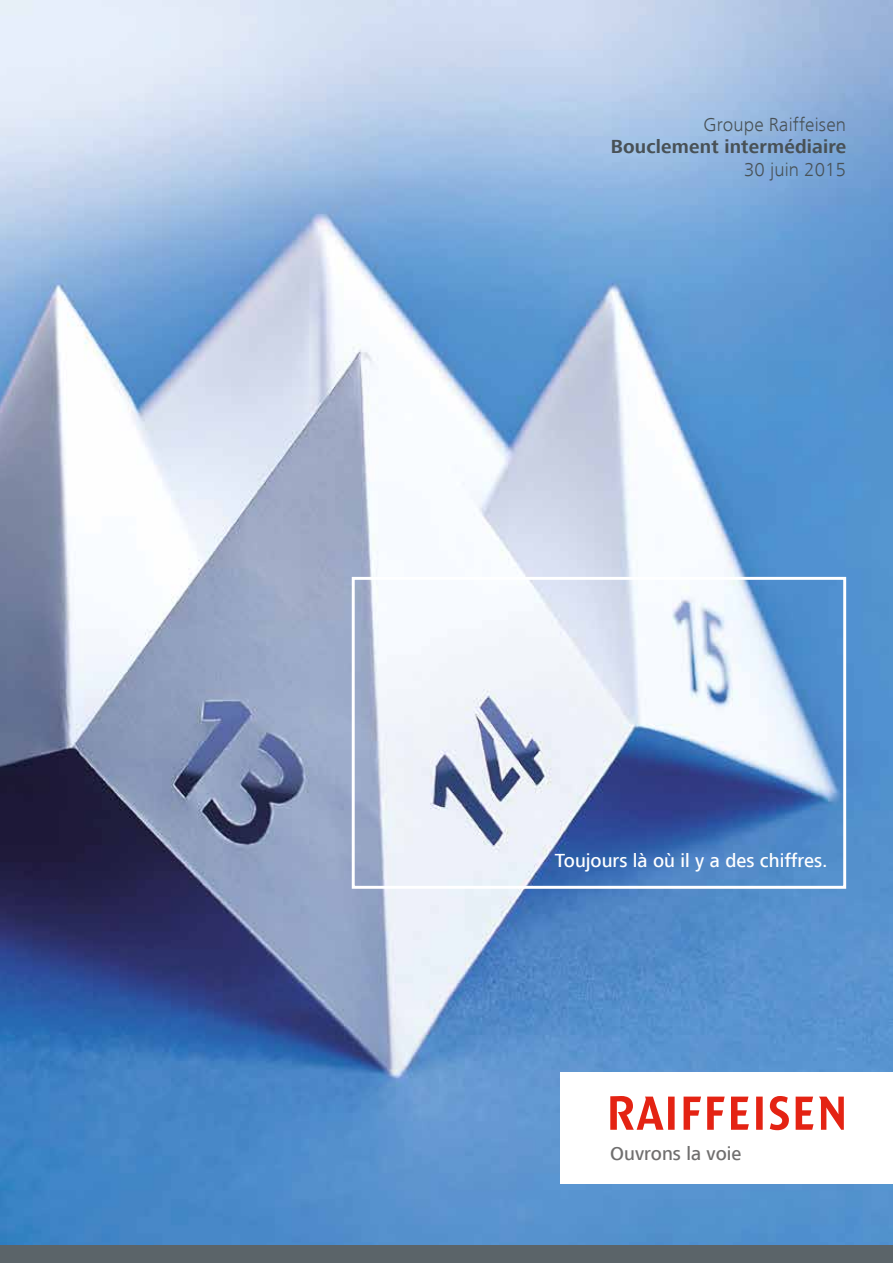
<style>
.page{position:relative;width:893px;height:1263px;background:#fff}
.page>*{position:absolute;margin:0;border:0;box-sizing:border-box;transform-origin:0 0}
.t1{font:500 19.5px "Frutiger Next LT";color:#fff}
.t2{font:300 19.5px "Frutiger Next LT";letter-spacing:.01em;color:#485156}
.t3{font:700 19.5px "Frutiger Next LT";letter-spacing:.01em;color:#485156}
.t4{font:500 19.5px "Frutiger Next LT";color:#706f6f}
</style>
<div class="page">
<img style="left:0;top:0;width:893px;height:1246px">
<div style="left:561px;top:1072px;width:332px;height:112px;background:#fff"></div>
<svg style="left:610px;top:1096px;width:234px;height:34px"></svg>
<svg style="left:350px;top:575px;width:498px;height:315px"></svg>
<div style="left:0;top:1246px;width:893px;height:17px;background:#5b6469"></div>
<p class="t2" style="left:704px;top:114px;width:144px">Groupe Raiffeisen</p>
<p class="t3" style="left:611px;top:136px;width:237px">Bouclement intermédiaire</p>
<p class="t2" style="left:744px;top:159px;width:104px">30 juin 2015</p>
<p class="t1" style="left:555px;top:850px;width:274px">Toujours là où il y a des chiffres.</p>
<p class="t4" style="left:610px;top:1143px;width:133px">Ouvrons la voie</p>
</div>
